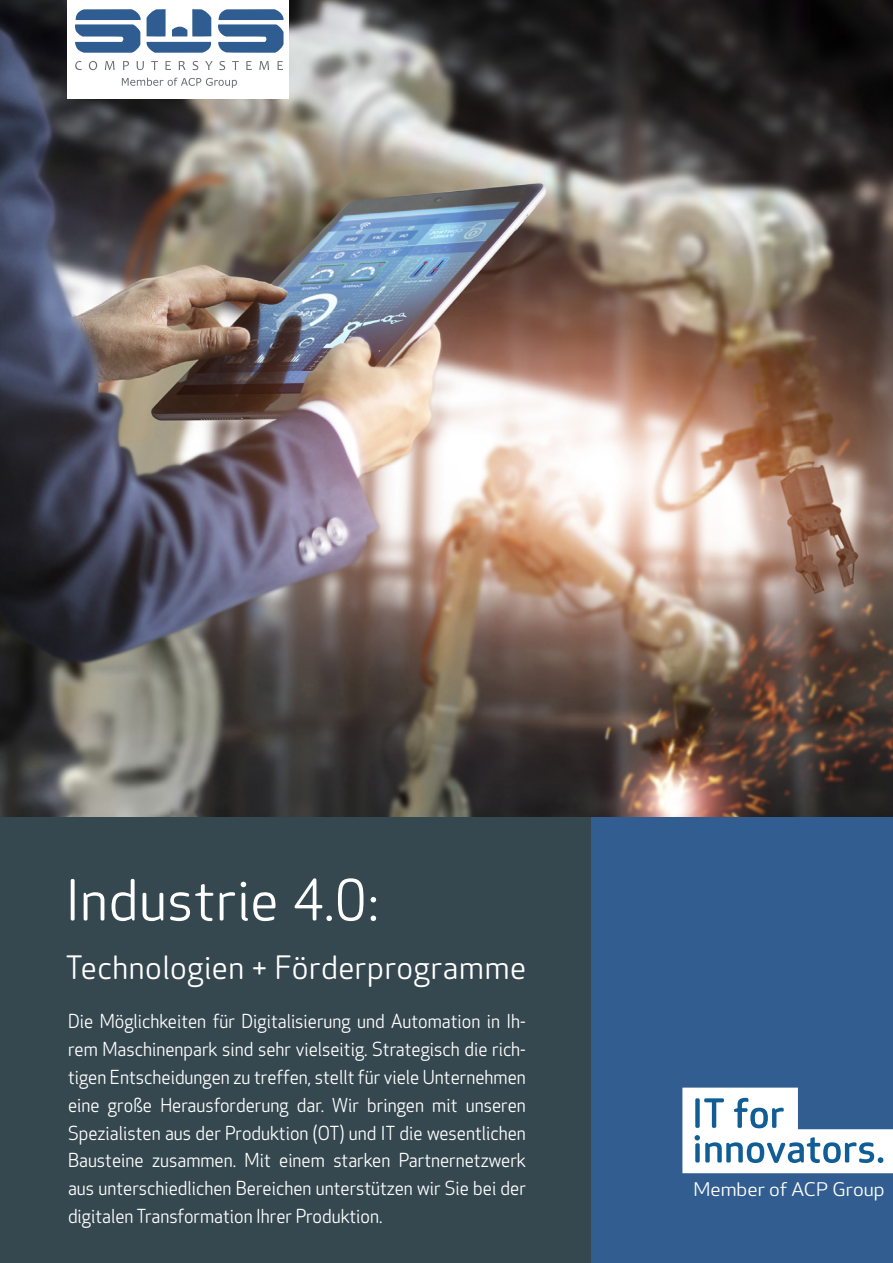
<style>
.page{position:relative;width:893px;height:1263px;background:#fff}
.page>*{position:absolute;margin:0;border:0;box-sizing:border-box;transform-origin:0 0}
.t1{font:55.5px "Apex Rounded";letter-spacing:.015em;color:#fff}
.t2{font:31.5px "Apex Rounded";letter-spacing:.02em;color:#fff}
.t3{font:18.9px/27.9px "Apex Rounded";color:#fff;text-align:justify;scale:.95 1}
.t4{font:18.45px "Apex Rounded";color:#fff;scale:1.1 1}
</style>
<div class="page">
<div style="left:0;top:811px;width:591px;height:452px;background:#35474f"></div>
<div style="left:591px;top:811px;width:302px;height:452px;background:#315d90"></div>
<svg style="left:682px;top:1087px;width:211px;height:86px"></svg>
<img style="left:0;top:0;width:893px;height:817px">
<div style="left:68px;top:0;width:221px;height:99px;background:#fff"></div>
<svg style="left:218px;top:9px;width:66px;height:44px"></svg>
<svg style="left:75px;top:61px;width:7px;height:9px"></svg>
<svg style="left:89px;top:61px;width:8px;height:9px"></svg>
<svg style="left:105px;top:61px;width:10px;height:9px"></svg>
<svg style="left:123px;top:61px;width:6px;height:9px"></svg>
<svg style="left:137px;top:61px;width:7px;height:9px"></svg>
<svg style="left:151px;top:61px;width:7px;height:9px"></svg>
<svg style="left:165px;top:61px;width:6px;height:9px"></svg>
<svg style="left:179px;top:61px;width:6px;height:9px"></svg>
<svg style="left:193px;top:61px;width:5px;height:9px"></svg>
<svg style="left:205px;top:61px;width:8px;height:9px"></svg>
<svg style="left:219px;top:61px;width:6px;height:9px"></svg>
<svg style="left:232px;top:61px;width:7px;height:9px"></svg>
<svg style="left:246px;top:61px;width:6px;height:9px"></svg>
<svg style="left:259px;top:61px;width:10px;height:9px"></svg>
<svg style="left:277px;top:61px;width:6px;height:9px"></svg>
<svg style="left:122px;top:78px;width:115px;height:10px"></svg>
<svg style="left:147px;top:9px;width:64px;height:44px"></svg>
<svg style="left:75px;top:9px;width:66px;height:44px"></svg>
<h1 class="t1" style="left:65px;top:869px;width:315px">Industrie 4.0:</h1>
<h2 class="t2" style="left:65px;top:950px;width:462px">Technologien + Förderprogramme</h2>
<p class="t3" style="left:68px;top:1008px;width:483px">Die Möglichkeiten für Digitalisierung und Automation in Ih&shy;rem Maschinenpark sind sehr vielseitig. Strategisch die rich&shy;tigen Entscheidungen zu treffen, stellt für viele Unternehmen eine große Herausforderung dar. Wir bringen mit unseren Spezialisten aus der Produktion (OT) und IT die wesentlichen Bausteine zusammen. Mit einem starken Partnernetzwerk aus unterschiedlichen Bereichen unterstützen wir Sie bei der digitalen Transformation Ihrer Produktion.</p>
<p class="t4" style="left:693px;top:1179px;width:175px">Member of ACP Group</p>
</div>
